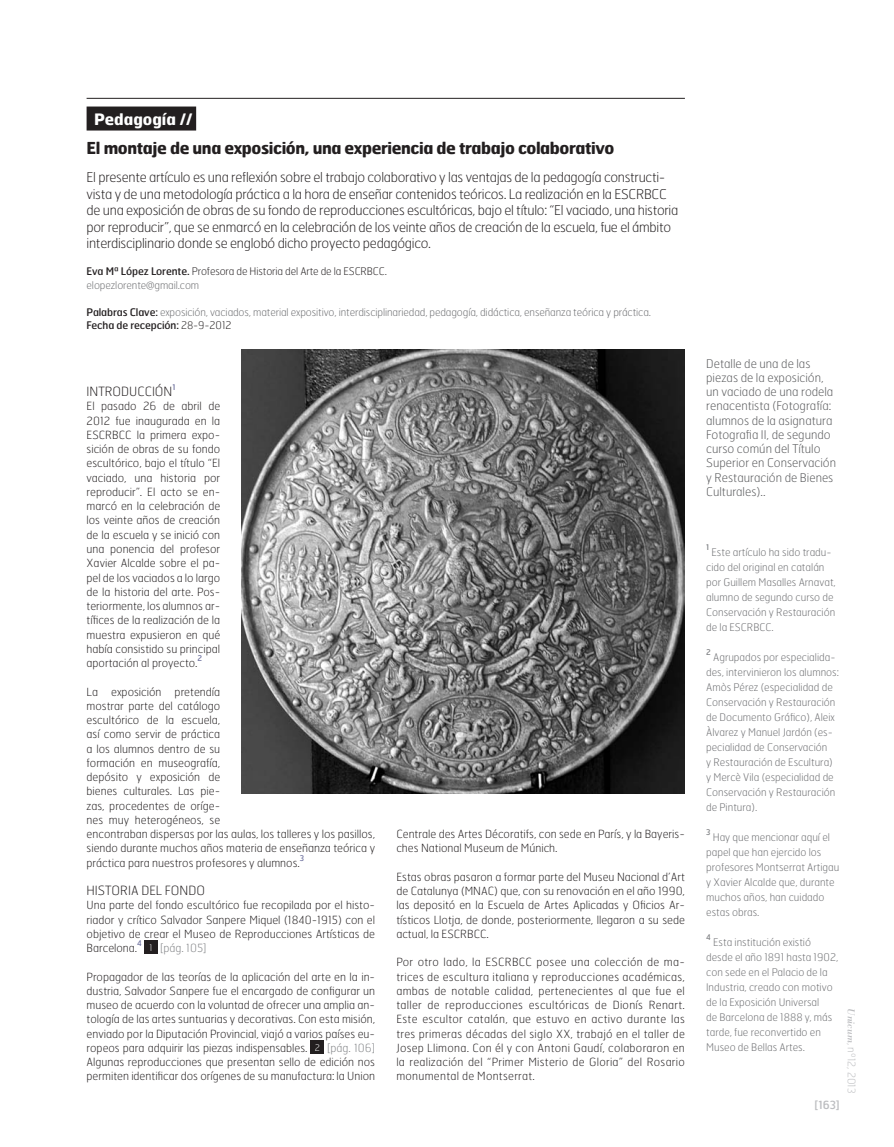
<style>
.page{position:relative;width:894px;height:1147px;background:#fff}
.page>*{position:absolute;margin:0;border:0;box-sizing:border-box;transform-origin:0 0}
.Titular_CAST{font:700 16.5px "Hermes";letter-spacing:-.025em;color:#231f20}
.Titular_articulo{font:700 15.75px "Hermes";color:#fff}
.Abstract_CAST{font:100 13.5px/16.5px "Hermes";letter-spacing:-.02em;color:#231f20}
.Entradilla{font:100 12.75px "Hermes";color:#231f20}
.Pie_de_foto{font:100 12px/14.2px "Hermes";color:#57585a}
.Txt_CAST{font:100 11.25px/14.2px "Hermes";color:#231f20;text-align:justify}
.Txt_CAST-2{font:100 11.25px "Hermes";color:#808285}
.t1{font:11.25px "Hermes";color:#bcbdc0}
.Notas_articulo{font:100 10.5px/15px "Hermes";color:#6c6d70}
.Cargo_Castellano{font:100 10.5px "Hermes";letter-spacing:-.01em;color:#6c6d70}
.Cargo_Castellano-2{font:100 10.5px "Hermes";letter-spacing:-.01em;color:#231f20}
.Cargo_Castellano-3{font:10.5px "Hermes";letter-spacing:-.01em;color:#231f20}
.t2{font:100 10.5px "Hermes";color:#bcbdc0}
.t3{font:100 9px "Hermes";color:#fff}
.Notas_articulo-2{font:7.8px "Hermes";color:#808285}
.Txt_CAST-3{font:7.8px "Hermes";color:#7174a0}
.Entradilla-2{font:7.8px "Hermes";color:#7174a0}
.s1{font-weight:400}
.s2{font-weight:400;color:#231f20}
.s3{font-weight:100}
.s4{color:#808285}
.s5{font-family:"Bodoni Std";font-weight:400;font-style:italic}
</style>
<div class="page">
<div style="left:87px;top:106px;width:109px;height:24px;background:#231f20"></div>
<hr style="left:87px;top:98px;width:597px;height:1px;background:#231f20">
<img style="left:241px;top:350px;width:443px;height:444px">
<div style="left:144px;top:940px;width:14px;height:13px;background:#231f20"></div>
<div style="left:310px;top:1040px;width:14px;height:13px;background:#231f20"></div>
<p class="Titular_articulo" style="left:94px;top:109px;width:100px">Pedagogía //</p>
<p class="Titular_CAST" style="left:87px;top:137px;width:529px">El montaje de una exposición, una experiencia de trabajo colaborativo</p>
<p class="Abstract_CAST" style="left:87px;top:169px;width:593px">El presente artículo es una reflexión sobre el trabajo colaborativo y las ventajas de la pedagogía constructi&shy;vista y de una metodología práctica a la hora de enseñar contenidos teóricos. La realización en la ESCRBCC de una exposición de obras de su fondo de reproducciones escultóricas, bajo el título: “El vaciado, una historia por reproducir”, que se enmarcó en la celebración de los veinte años de creación de la escuela, fue el ámbito interdisciplinario donde se englobó dicho proyecto pedagógico.</p>
<p class="Cargo_Castellano-2" style="left:87px;top:265px;width:302px"><span class="s1">Eva Mª López Lorente.</span> Profesora de Historia del Arte de la ESCRBCC.</p>
<p class="Cargo_Castellano" style="left:87px;top:278px;width:114px">elopezlorente@gmail.com</p>
<p class="Cargo_Castellano" style="left:87px;top:305px;width:566px"><span class="s2">Palabras Clave:</span> exposición, vaciados, material expositivo, interdisciplinariedad, pedagogía, didáctica, enseñanza teórica y práctica.</p>
<p class="Cargo_Castellano-3" style="left:87px;top:319px;width:146px">Fecha de recepción: <span class="s3">28-9-2012</span></p>
<p class="Entradilla" style="left:87px;top:383px;width:87px">INTRODUCCIÓN</p>
<p class="Entradilla-2" style="left:172px;top:382px;width:5px">1</p>
<p class="Txt_CAST" style="left:87px;top:399px;width:135px">El pasado 26 de abril de 2012 fue inaugurada en la ESCRBCC la primera expo&shy;sición de obras de su fondo escultórico, bajo el título “El vaciado, una historia por reproducir”. El acto se en&shy;marcó en la celebración de los veinte años de creación de la escuela y se inició con una ponencia del profesor Xavier Alcalde sobre el pa&shy;pel de los vaciados a lo largo de la historia del arte. Pos&shy;teriormente, los alumnos ar&shy;tífices de la realización de la muestra expusieron en qué había consistido su principal aportación al proyecto.</p>
<p class="Txt_CAST-3" style="left:197px;top:653px;width:6px">2</p>
<p class="Txt_CAST" style="left:87px;top:684px;width:135px">La exposición pretendía mostrar parte del catálogo escultórico de la escuela, así como servir de práctica a los alumnos dentro de su formación en museografía, depósito y exposición de bienes culturales. Las pie&shy;zas, procedentes de oríge&shy;nes muy heterogéneos, se</p>
<p class="Txt_CAST" style="left:87px;top:826px;width:290px">encontraban dispersas por las aulas, los talleres y los pasillos, siendo durante muchos años materia de enseñanza teórica y práctica para nuestros profesores y alumnos.</p>
<p class="Txt_CAST-3" style="left:300px;top:852px;width:6px">3</p>
<p class="Entradilla" style="left:87px;top:882px;width:120px">HISTORIA DEL FONDO</p>
<p class="Txt_CAST" style="left:87px;top:898px;width:290px">Una parte del fondo escultórico fue recopilada por el histo&shy;riador y crítico Salvador Sanpere Miquel (1840-1915) con el objetivo de crear el Museo de Reproducciones Artísticas de Barcelona.</p>
<p class="Txt_CAST-3" style="left:137px;top:938px;width:6px">4</p>
<p class="t3" style="left:149px;top:942px;width:5px">1</p>
<p class="Txt_CAST-2" style="left:160px;top:941px;width:48px">[pág. 105]</p>
<p class="Txt_CAST" style="left:87px;top:969px;width:290px">Propagador de las teorías de la aplicación del arte en la in&shy;dustria, Salvador Sanpere fue el encargado de configurar un museo de acuerdo con la voluntad de ofrecer una amplia an&shy;tología de las artes suntuarias y decorativas. Con esta misión, enviado por la Diputación Provincial, viajó a varios países eu&shy;ropeos para adquirir las piezas indispensables.</p>
<p class="Txt_CAST" style="left:87px;top:1040px;width:290px;text-indent:240px"><span class="s4">[pág. 106] </span>Algunas reproducciones que presentan sello de edición nos permiten identificar dos orígenes de su manufactura: la Union</p>
<p class="t3" style="left:314px;top:1041px;width:7px">2</p>
<p class="Txt_CAST" style="left:396px;top:826px;width:290px">Centrale des Artes Décoratifs, con sede en París, y la Bayeris&shy;ches National Museum de Múnich.</p>
<p class="Txt_CAST" style="left:396px;top:869px;width:290px">Estas obras pasaron a formar parte del Museu Nacional d’Art de Catalunya (MNAC) que, con su renovación en el año 1990, las depositó en la Escuela de Artes Aplicadas y Oficios Ar&shy;tísticos Llotja, de donde, posteriormente, llegaron a su sede actual, la ESCRBCC.</p>
<p class="Txt_CAST" style="left:396px;top:955px;width:290px">Por otro lado, la ESCRBCC posee una colección de ma&shy;trices de escultura italiana y reproducciones académicas, ambas de notable calidad, pertenecientes al que fue el taller de reproducciones escultóricas de Dionís Renart.<br>Este escultor catalán, que estuvo en activo durante las tres primeras décadas del siglo XX, trabajó en el taller de Josep Llimona. Con él y con Antoni Gaudí, colaboraron en la realización del “Primer Misterio de Gloria” del Rosario monumental de Montserrat.</p>
<p class="Pie_de_foto" style="left:706px;top:356px;width:131px">Detalle de una de las piezas de la exposición, un vaciado de una rodela renacentista (Fotografía: alumnos de la asignatura<br>Fotografia II, de segundo curso común del Título<br>Superior en Conservación y Restauración de Bienes<br>Culturales)..</p>
<p class="Notas_articulo-2" style="left:706px;top:542px;width:5px">1</p>
<p class="Notas_articulo" style="left:706px;top:544px;width:131px;text-indent:5px">Este artículo ha sido tradu&shy;cido del original en catalán por Guillem Masalles Arnavat, alumno de segundo curso de<br>Conservación y Restauración de la ESCRBCC.</p>
<p class="Notas_articulo-2" style="left:706px;top:647px;width:6px">2</p>
<p class="Notas_articulo" style="left:706px;top:649px;width:134px;text-indent:7px">Agrupados por especialida&shy;des, intervinieron los alumnos:<br>Amòs Pérez (especialidad de<br>Conservación y Restauración de Documento Gráfico), Aleix<br>Àlvarez y Manuel Jardón (es&shy;pecialidad de Conservación<br>y Restauración de Escultura) y Mercè Vila (especialidad de<br>Conservación y Restauración de Pintura).</p>
<p class="Notas_articulo-2" style="left:706px;top:827px;width:6px">3</p>
<p class="Notas_articulo" style="left:706px;top:829px;width:135px;text-indent:7px">Hay que mencionar aquí el papel que han ejercido los profesores Montserrat Artigau y Xavier Alcalde que, durante muchos años, han cuidado estas obras.</p>
<p class="Notas_articulo-2" style="left:706px;top:932px;width:6px">4</p>
<p class="Notas_articulo" style="left:706px;top:934px;width:134px;text-indent:7px">Esta institución existió desde el año 1891 hasta 1902, con sede en el Palacio de la<br>Industria, creado con motivo de la Exposición Universal<br>de Barcelona de 1888 y, más tarde, fue reconvertido en<br>Museo de Bellas Artes.</p>
<p class="t2" style="left:858px;top:1008px;width:87px;rotate:90deg"><span class="s5">Unicum</span>, nº12, 2013</p>
<p class="t1" style="left:814px;top:1097px;width:27px">[163]</p>
</div>
